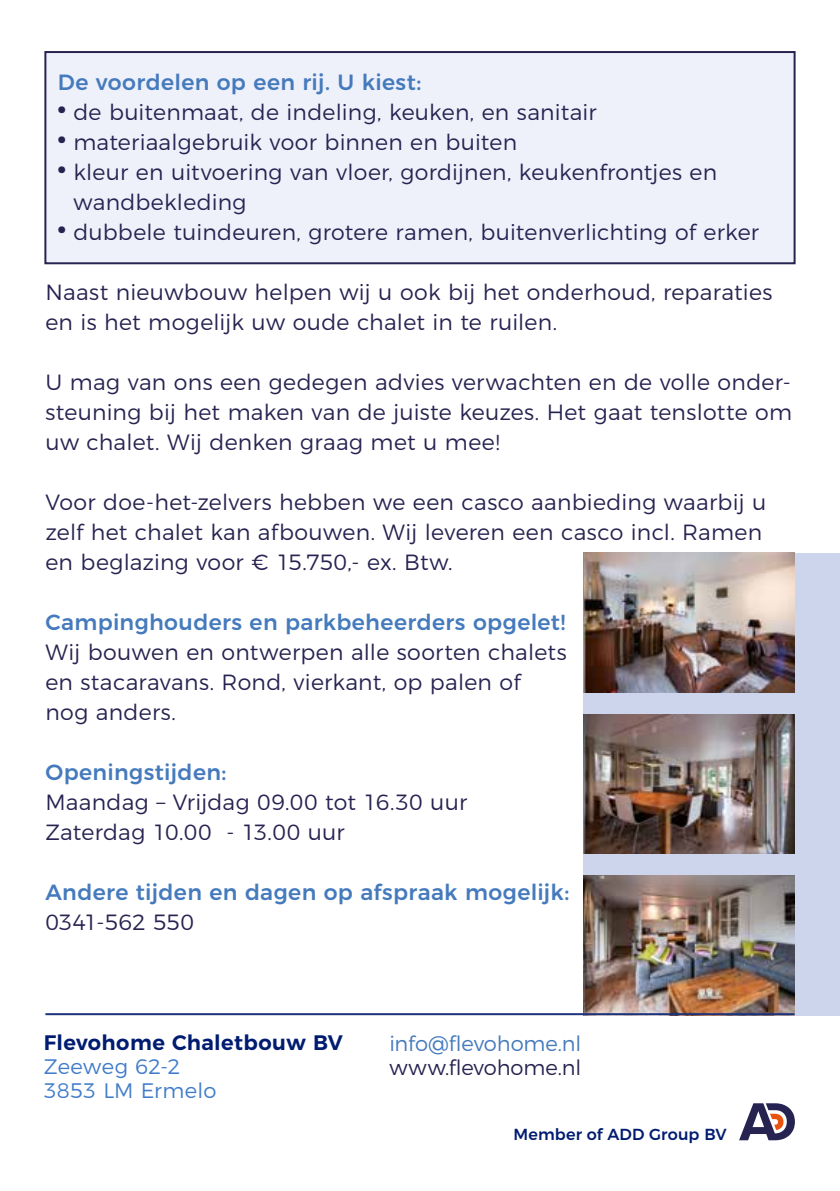
<style>
.page{position:relative;width:840px;height:1191px;background:#fff}
.page>*{position:absolute;margin:0;border:0;box-sizing:border-box;transform-origin:0 0}
.t1{font:300 22px/30px "Montserrat";letter-spacing:.01em;color:#272351}
.t2{font:500 22px "Montserrat";letter-spacing:.015em;color:#457abd}
.t3{font:300 21px/24px "Montserrat";letter-spacing:.015em;color:#407cca}
.t4{font:600 21px "Montserrat";letter-spacing:.015em;color:#001c71}
.t5{font:300 21px "Montserrat";letter-spacing:-.005em;color:#457abd}
.t6{font:300 21px "Montserrat";letter-spacing:-.005em;color:#272351}
.t7{font:500 16px "Montserrat";letter-spacing:.01em;color:#001c71}
</style>
<div class="page">
<div style="left:582px;top:553px;width:257px;height:462px;background:#cdd5ed"></div>
<svg style="left:739px;top:1103px;width:55px;height:37px"></svg>
<div style="left:45px;top:52px;width:749px;height:211px;background:#eef1fa"></div>
<div style="left:44px;top:51px;width:751px;height:213px;border:2px solid #272351"></div>
<img style="left:582px;top:875px;width:212px;height:138px">
<img style="left:582px;top:714px;width:212px;height:140px">
<img style="left:582px;top:553px;width:212px;height:139px">
<hr style="left:45px;top:1013px;width:749px;height:2px;background:#1b337c">
<p class="t2" style="left:58px;top:64px;width:365px">De voordelen op een rij. U kiest:</p>
<p class="t1" style="left:58px;top:95px;width:540px"><sup>•</sup> de buitenmaat, de indeling, keuken, en sanitair</p>
<p class="t1" style="left:58px;top:125px;width:460px"><sup>•</sup> materiaalgebruik voor binnen en buiten</p>
<p class="t1" style="left:73px;top:155px;width:645px;text-indent:-16px"><sup>•</sup> kleur en uitvoering van vloer, gordijnen, keukenfrontjes en wandbekleding</p>
<p class="t1" style="left:58px;top:215px;width:702px"><sup>•</sup> dubbele tuindeuren, grotere ramen, buitenverlichting of erker</p>
<p class="t1" style="left:45px;top:275px;width:728px">Naast nieuwbouw helpen wij u ook bij het onderhoud, reparaties en is het mogelijk uw oude chalet in te ruilen.</p>
<p class="t1" style="left:45px;top:365px;width:747px;text-align:justify">U mag van ons een gedegen advies verwachten en de volle onder&shy;steuning bij het maken van de juiste keuzes. Het gaat tenslotte om uw chalet. Wij denken graag met u mee!</p>
<p class="t1" style="left:45px;top:485px;width:722px">Voor doe-het-zelvers hebben we een casco aanbieding waarbij u zelf het chalet kan afbouwen. Wij leveren een casco incl. Ramen en beglazing voor € 15.750,- ex. Btw.</p>
<p class="t2" style="left:45px;top:605px;width:521px">Campinghouders en parkbeheerders opgelet!</p>
<p class="t1" style="left:45px;top:635px;width:522px">Wij bouwen en ontwerpen alle soorten chalets en stacaravans. Rond, vierkant, op palen of nog anders.</p>
<p class="t2" style="left:45px;top:755px;width:182px">Openingstijden:</p>
<p class="t1" style="left:45px;top:785px;width:423px">Maandag – Vrijdag 09.00 tot 16.30 uur<br>Zaterdag 10.00 - 13.00 uur</p>
<p class="t2" style="left:45px;top:875px;width:525px">Andere tijden en dagen op afspraak mogelijk:</p>
<p class="t1" style="left:45px;top:905px;width:150px">0341-562 550</p>
<p class="t4" style="left:44px;top:1025px;width:300px">Flevohome Chaletbouw BV</p>
<p class="t3" style="left:44px;top:1053px;width:174px">Zeeweg 62-2<br>3853 LM Ermelo</p>
<p class="t5" style="left:389px;top:1027px;width:193px">info@flevohome.nl</p>
<p class="t6" style="left:389px;top:1051px;width:193px">www.flevohome.nl</p>
<p class="t7" style="left:513px;top:1121px;width:214px">Member of ADD Group BV</p>
</div>
